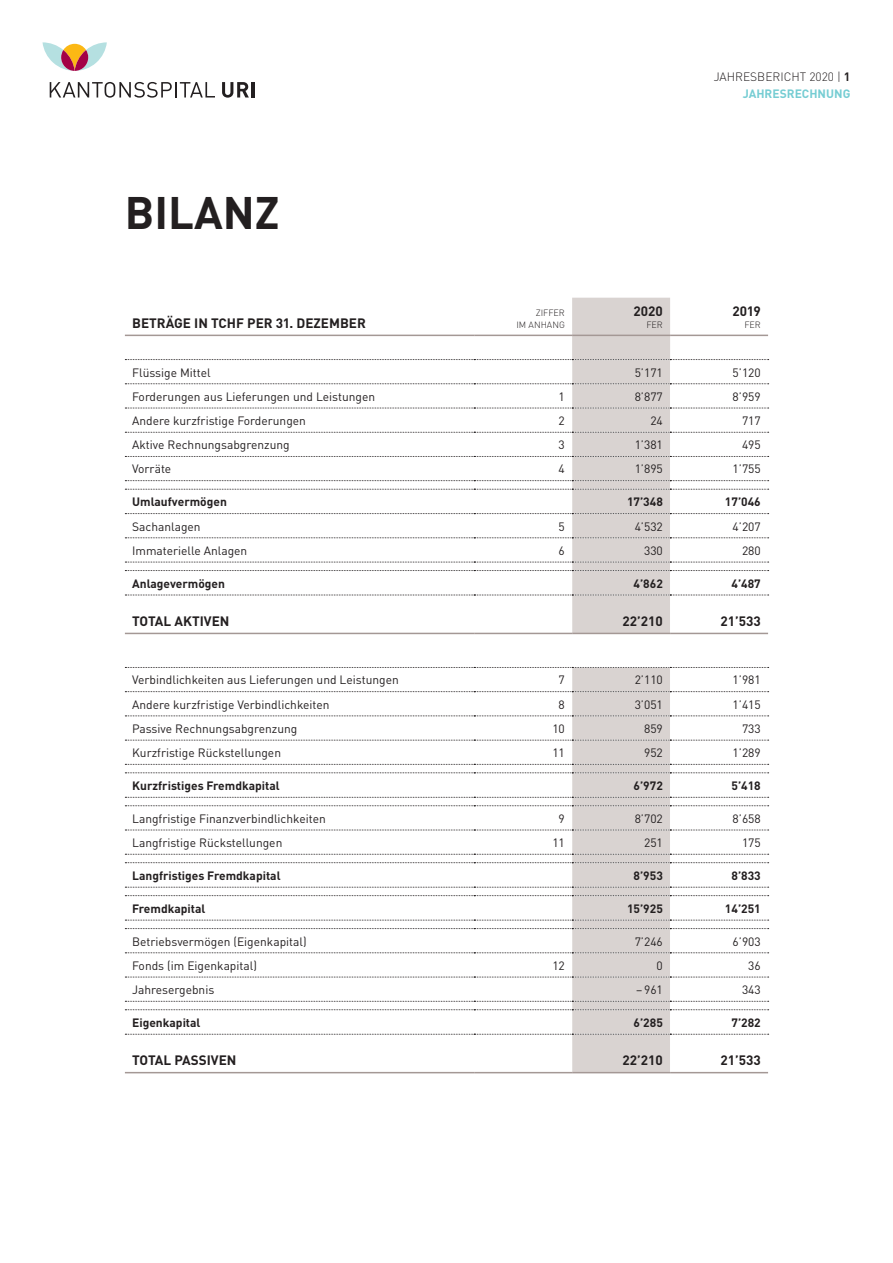
<style>
.page{position:relative;width:893px;height:1263px;background:#fff}
.page>*{position:absolute;margin:0;border:0;box-sizing:border-box;transform-origin:0 0}
.t1{font:700 45px "DIN";color:#231f20}
.t2{font:700 13.5px "DIN";color:#231f20}
.t3{font:12px "DIN";color:#231f20}
.t4{font:700 12px "DIN";color:#231f20}
.t5{font:300 12px/16.5px "DIN";color:#231f20;text-align:right}
.t6{font:300 9px/12px "DIN";color:#231f20;text-align:right}
.s1{font-weight:700}
.s2{font-weight:700;color:#76cdd3}
</style>
<div class="page">
<svg style="left:43px;top:42px;width:64px;height:29px"></svg>
<svg style="left:50px;top:82px;width:165px;height:16px"></svg>
<svg style="left:222px;top:82px;width:27px;height:16px"></svg>
<hr style="left:252px;top:82px;width:3px;height:16px;background:#231f20">
<div style="left:572px;top:298px;width:98px;height:61px;background:#d9d3d1"></div>
<svg style="left:125px;top:360px;width:643px;height:120px"></svg>
<svg style="left:125px;top:481px;width:643px;height:114px"></svg>
<svg style="left:125px;top:596px;width:643px;height:476px"></svg>
<svg style="left:125px;top:359px;width:644px;height:1px"></svg>
<svg style="left:125px;top:383px;width:644px;height:1px"></svg>
<svg style="left:125px;top:408px;width:644px;height:1px"></svg>
<svg style="left:125px;top:432px;width:644px;height:1px"></svg>
<svg style="left:125px;top:456px;width:644px;height:1px"></svg>
<svg style="left:125px;top:480px;width:644px;height:1px"></svg>
<svg style="left:125px;top:489px;width:644px;height:1px"></svg>
<svg style="left:125px;top:513px;width:644px;height:1px"></svg>
<svg style="left:125px;top:537px;width:644px;height:1px"></svg>
<svg style="left:125px;top:562px;width:644px;height:1px"></svg>
<svg style="left:125px;top:570px;width:644px;height:1px"></svg>
<svg style="left:125px;top:595px;width:644px;height:1px"></svg>
<svg style="left:125px;top:667px;width:644px;height:1px"></svg>
<svg style="left:125px;top:691px;width:644px;height:1px"></svg>
<svg style="left:125px;top:715px;width:644px;height:1px"></svg>
<svg style="left:125px;top:740px;width:644px;height:1px"></svg>
<svg style="left:125px;top:764px;width:644px;height:1px"></svg>
<svg style="left:125px;top:772px;width:644px;height:1px"></svg>
<svg style="left:125px;top:797px;width:644px;height:1px"></svg>
<svg style="left:125px;top:805px;width:644px;height:1px"></svg>
<svg style="left:125px;top:830px;width:644px;height:1px"></svg>
<svg style="left:125px;top:854px;width:644px;height:1px"></svg>
<svg style="left:125px;top:862px;width:644px;height:1px"></svg>
<svg style="left:125px;top:887px;width:644px;height:1px"></svg>
<svg style="left:125px;top:895px;width:644px;height:1px"></svg>
<svg style="left:125px;top:920px;width:644px;height:1px"></svg>
<svg style="left:125px;top:928px;width:644px;height:1px"></svg>
<svg style="left:125px;top:952px;width:644px;height:1px"></svg>
<svg style="left:125px;top:977px;width:644px;height:1px"></svg>
<svg style="left:125px;top:1001px;width:644px;height:1px"></svg>
<svg style="left:125px;top:1009px;width:644px;height:1px"></svg>
<svg style="left:125px;top:1034px;width:644px;height:1px"></svg>
<hr style="left:125px;top:633px;width:349px;height:1px;background:#a49895">
<hr style="left:474px;top:633px;width:98px;height:1px;background:#a49895">
<hr style="left:572px;top:633px;width:98px;height:1px;background:#a49895">
<hr style="left:670px;top:633px;width:98px;height:1px;background:#a49895">
<hr style="left:125px;top:1072px;width:349px;height:1px;background:#a49895">
<hr style="left:474px;top:1072px;width:98px;height:1px;background:#a49895">
<hr style="left:572px;top:1072px;width:98px;height:1px;background:#a49895">
<hr style="left:670px;top:1072px;width:98px;height:1px;background:#a49895">
<hr style="left:125px;top:335px;width:349px;height:1px;background:#a49895">
<hr style="left:474px;top:335px;width:98px;height:1px;background:#a49895">
<hr style="left:572px;top:335px;width:98px;height:1px;background:#a49895">
<hr style="left:670px;top:335px;width:98px;height:1px;background:#a49895">
<h1 class="t1" style="left:125px;top:183px;width:156px">BILANZ</h1>
<p class="t2" style="left:132px;top:314px;width:235px">BETRÄGE IN TCHF PER 31. DEZEMBER</p>
<p class="t6" style="left:516px;top:307px;width:50px">ZIFFER<br>IM ANHANG</p>
<p class="t2" style="left:633px;top:302px;width:31px">2020</p>
<p class="t6" style="left:646px;top:319px;width:18px">FER</p>
<p class="t5" style="left:714px;top:69px;width:138px">JAHRESBERICHT 2020 | <span class="s1">1<br></span><span class="s2">JAHRESRECHNUNG</span></p>
<p class="t2" style="left:733px;top:302px;width:30px">2019</p>
<p class="t6" style="left:744px;top:319px;width:18px">FER</p>
<p class="t3" style="left:132px;top:365px;width:80px">Flüssige Mittel</p>
<p class="t3" style="left:635px;top:365px;width:30px">5’171</p>
<p class="t3" style="left:733px;top:365px;width:30px">5’120</p>
<p class="t3" style="left:132px;top:389px;width:245px">Forderungen aus Lieferungen und Leistungen</p>
<p class="t3" style="left:559px;top:389px;width:8px">1</p>
<p class="t3" style="left:635px;top:389px;width:30px">8’877</p>
<p class="t3" style="left:733px;top:389px;width:30px">8’959</p>
<p class="t3" style="left:132px;top:413px;width:175px">Andere kurzfristige Forderungen</p>
<p class="t3" style="left:559px;top:413px;width:8px">2</p>
<p class="t3" style="left:650px;top:413px;width:14px">24</p>
<p class="t3" style="left:742px;top:413px;width:20px">717</p>
<p class="t3" style="left:132px;top:437px;width:159px">Aktive Rechnungsabgrenzung</p>
<p class="t3" style="left:559px;top:437px;width:8px">3</p>
<p class="t3" style="left:635px;top:437px;width:30px">1’381</p>
<p class="t3" style="left:742px;top:437px;width:20px">495</p>
<p class="t3" style="left:132px;top:462px;width:41px">Vorräte</p>
<p class="t3" style="left:559px;top:462px;width:8px">4</p>
<p class="t3" style="left:635px;top:462px;width:30px">1’895</p>
<p class="t3" style="left:733px;top:462px;width:30px">1’755</p>
<p class="t4" style="left:132px;top:494px;width:96px">Umlaufvermögen</p>
<p class="t4" style="left:627px;top:494px;width:37px">17’348</p>
<p class="t4" style="left:725px;top:494px;width:37px">17’046</p>
<p class="t3" style="left:132px;top:519px;width:70px">Sachanlagen</p>
<p class="t3" style="left:559px;top:519px;width:8px">5</p>
<p class="t3" style="left:635px;top:519px;width:30px">4’532</p>
<p class="t3" style="left:733px;top:519px;width:30px">4’207</p>
<p class="t3" style="left:132px;top:543px;width:117px">Immaterielle Anlagen</p>
<p class="t3" style="left:559px;top:543px;width:8px">6</p>
<p class="t3" style="left:644px;top:543px;width:20px">330</p>
<p class="t3" style="left:742px;top:543px;width:20px">280</p>
<p class="t4" style="left:132px;top:576px;width:94px">Anlagevermögen</p>
<p class="t4" style="left:633px;top:576px;width:31px">4’862</p>
<p class="t4" style="left:731px;top:576px;width:31px">4’487</p>
<p class="t2" style="left:132px;top:612px;width:99px">TOTAL AKTIVEN</p>
<p class="t2" style="left:622px;top:612px;width:42px">22’210</p>
<p class="t2" style="left:720px;top:612px;width:42px">21’533</p>
<p class="t3" style="left:132px;top:673px;width:268px">Verbindlichkeiten aus Lieferungen und Leistungen</p>
<p class="t3" style="left:559px;top:673px;width:8px">7</p>
<p class="t3" style="left:635px;top:673px;width:30px">2’110</p>
<p class="t3" style="left:733px;top:673px;width:30px">1’981</p>
<p class="t3" style="left:132px;top:697px;width:199px">Andere kurzfristige Verbindlichkeiten</p>
<p class="t3" style="left:559px;top:697px;width:8px">8</p>
<p class="t3" style="left:635px;top:697px;width:30px">3’051</p>
<p class="t3" style="left:733px;top:697px;width:30px">1’415</p>
<p class="t3" style="left:132px;top:721px;width:167px">Passive Rechnungsabgrenzung</p>
<p class="t3" style="left:552px;top:721px;width:14px">10</p>
<p class="t3" style="left:644px;top:721px;width:20px">859</p>
<p class="t3" style="left:742px;top:721px;width:20px">733</p>
<p class="t3" style="left:132px;top:745px;width:150px">Kurzfristige Rückstellungen</p>
<p class="t3" style="left:552px;top:745px;width:14px">11</p>
<p class="t3" style="left:644px;top:745px;width:20px">952</p>
<p class="t3" style="left:733px;top:745px;width:30px">1’289</p>
<p class="t4" style="left:132px;top:778px;width:149px">Kurzfristiges Fremdkapital</p>
<p class="t4" style="left:633px;top:778px;width:31px">6’972</p>
<p class="t4" style="left:731px;top:778px;width:31px">5’418</p>
<p class="t3" style="left:132px;top:811px;width:195px">Langfristige Finanzverbindlichkeiten</p>
<p class="t3" style="left:559px;top:811px;width:8px">9</p>
<p class="t3" style="left:635px;top:811px;width:30px">8’702</p>
<p class="t3" style="left:733px;top:811px;width:30px">8’658</p>
<p class="t3" style="left:132px;top:835px;width:152px">Langfristige Rückstellungen</p>
<p class="t3" style="left:552px;top:835px;width:14px">11</p>
<p class="t3" style="left:644px;top:835px;width:20px">251</p>
<p class="t3" style="left:742px;top:835px;width:20px">175</p>
<p class="t4" style="left:132px;top:868px;width:150px">Langfristiges Fremdkapital</p>
<p class="t4" style="left:633px;top:868px;width:31px">8’953</p>
<p class="t4" style="left:731px;top:868px;width:31px">8’833</p>
<p class="t4" style="left:132px;top:901px;width:75px">Fremdkapital</p>
<p class="t4" style="left:627px;top:901px;width:37px">15’925</p>
<p class="t4" style="left:725px;top:901px;width:37px">14’251</p>
<p class="t3" style="left:132px;top:934px;width:176px">Betriebsvermögen (Eigenkapital)</p>
<p class="t3" style="left:635px;top:934px;width:30px">7’246</p>
<p class="t3" style="left:733px;top:934px;width:30px">6’903</p>
<p class="t3" style="left:132px;top:958px;width:126px">Fonds (im Eigenkapital)</p>
<p class="t3" style="left:552px;top:958px;width:14px">12</p>
<p class="t3" style="left:657px;top:958px;width:8px">0</p>
<p class="t3" style="left:748px;top:958px;width:14px">36</p>
<p class="t3" style="left:132px;top:982px;width:84px">Jahresergebnis</p>
<p class="t3" style="left:636px;top:982px;width:28px">–961</p>
<p class="t3" style="left:742px;top:982px;width:20px">343</p>
<p class="t4" style="left:132px;top:1015px;width:70px">Eigenkapital</p>
<p class="t4" style="left:633px;top:1015px;width:31px">6’285</p>
<p class="t4" style="left:731px;top:1015px;width:31px">7’282</p>
<p class="t2" style="left:132px;top:1052px;width:106px">TOTAL PASSIVEN</p>
<p class="t2" style="left:622px;top:1052px;width:42px">22’210</p>
<p class="t2" style="left:720px;top:1052px;width:42px">21’533</p>
</div>
